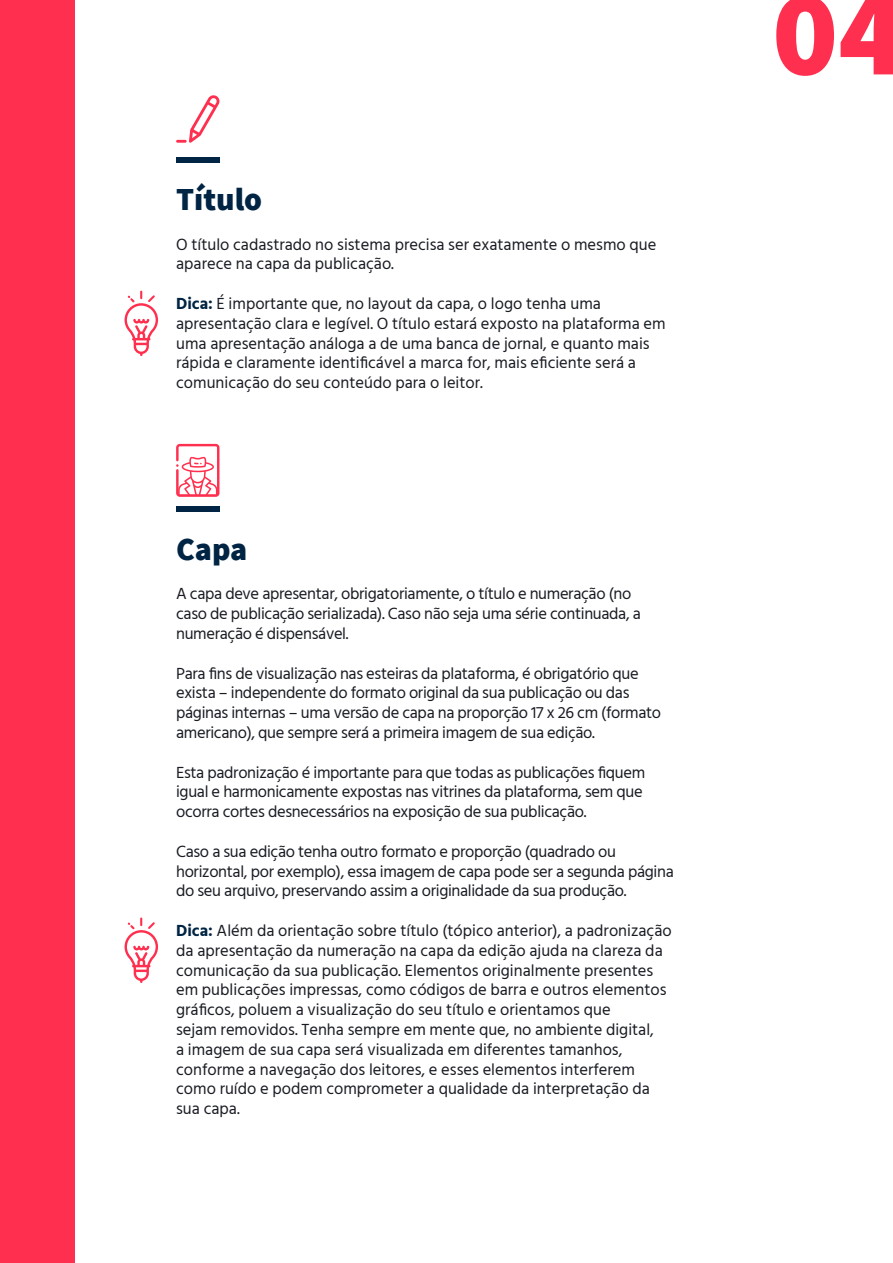
<style>
.page{position:relative;width:893px;height:1263px;background:#fff}
.page>*{position:absolute;margin:0;border:0;box-sizing:border-box;transform-origin:0 0}
.t1{font:800 122.25px "Assistant";color:#ff304f}
.t2{font:800 31.95px "Assistant";color:#002443}
.t3{font:16.5px/19.8px "Hind Siliguri";color:#181b22}
.t4{font:16.5px/19.8px "Hind Siliguri";letter-spacing:-.02em;color:#181b22}
.s1{font-weight:700;color:#002443}
</style>
<div class="page">
<div style="left:0;top:0;width:75px;height:1263px;background:#ff304f"></div>
<div style="left:176px;top:157px;width:43px;height:6px;background:#002443"></div>
<div style="left:176px;top:507px;width:43px;height:5px;background:#002443"></div>
<svg style="left:176px;top:95px;width:44px;height:48px"></svg>
<svg style="left:176px;top:444px;width:43px;height:53px"></svg>
<svg style="left:124px;top:291px;width:34px;height:65px"></svg>
<svg style="left:124px;top:917px;width:34px;height:66px"></svg>
<p class="t2" style="left:176px;top:177px;width:87px">Título</p>
<p class="t3" style="left:176px;top:235px;width:482px">O título cadastrado no sistema precisa ser exatamente o mesmo que aparece na capa da publicação.</p>
<p class="t3" style="left:176px;top:295px;width:491px"><span class="s1">Dica:</span> É importante que, no layout da capa, o logo tenha uma apresentação clara e legível. O título estará exposto na plataforma em uma apresentação análoga a de uma banca de jornal, e quanto mais rápida e claramente identificável a marca for, mais eficiente será a comunicação do seu conteúdo para o leitor.</p>
<p class="t2" style="left:176px;top:527px;width:73px">Capa</p>
<p class="t4" style="left:176px;top:585px;width:466px">A capa deve apresentar, obrigatoriamente, o título e numeração (no caso de publicação serializada). Caso não seja uma série continuada, a numeração é dispensável.</p>
<p class="t4" style="left:176px;top:664px;width:486px">Para fins de visualização nas esteiras da plataforma, é obrigatório que exista – independente do formato original da sua publicação ou das páginas internas – uma versão de capa na proporção 17 x 26 cm (formato americano), que sempre será a primeira imagem de sua edição.</p>
<p class="t4" style="left:176px;top:763px;width:471px">Esta padronização é importante para que todas as publicações fiquem igual e harmonicamente expostas nas vitrines da plataforma, sem que ocorra cortes desnecessários na exposição de sua publicação.</p>
<p class="t4" style="left:176px;top:842px;width:499px">Caso a sua edição tenha outro formato e proporção (quadrado ou horizontal, por exemplo), essa imagem de capa pode ser a segunda página do seu arquivo, preservando assim a originalidade da sua produção.</p>
<p class="t3" style="left:176px;top:922px;width:497px"><span class="s1">Dica:</span> Além da orientação sobre título (tópico anterior), a padronização da apresentação da numeração na capa da edição ajuda na clareza da comunicação da sua publicação. Elementos originalmente presentes em publicações impressas, como códigos de barra e outros elementos gráficos, poluem a visualização do seu título e orientamos que<br>sejam removidos. Tenha sempre em mente que, no ambiente digital,<br>a imagem de sua capa será visualizada em diferentes tamanhos, conforme a navegação dos leitores, e esses elementos interferem como ruído e podem comprometer a qualidade da interpretação da sua capa.</p>
<p class="t1" style="left:772px;top:-50px;width:133px">04</p>
</div>
